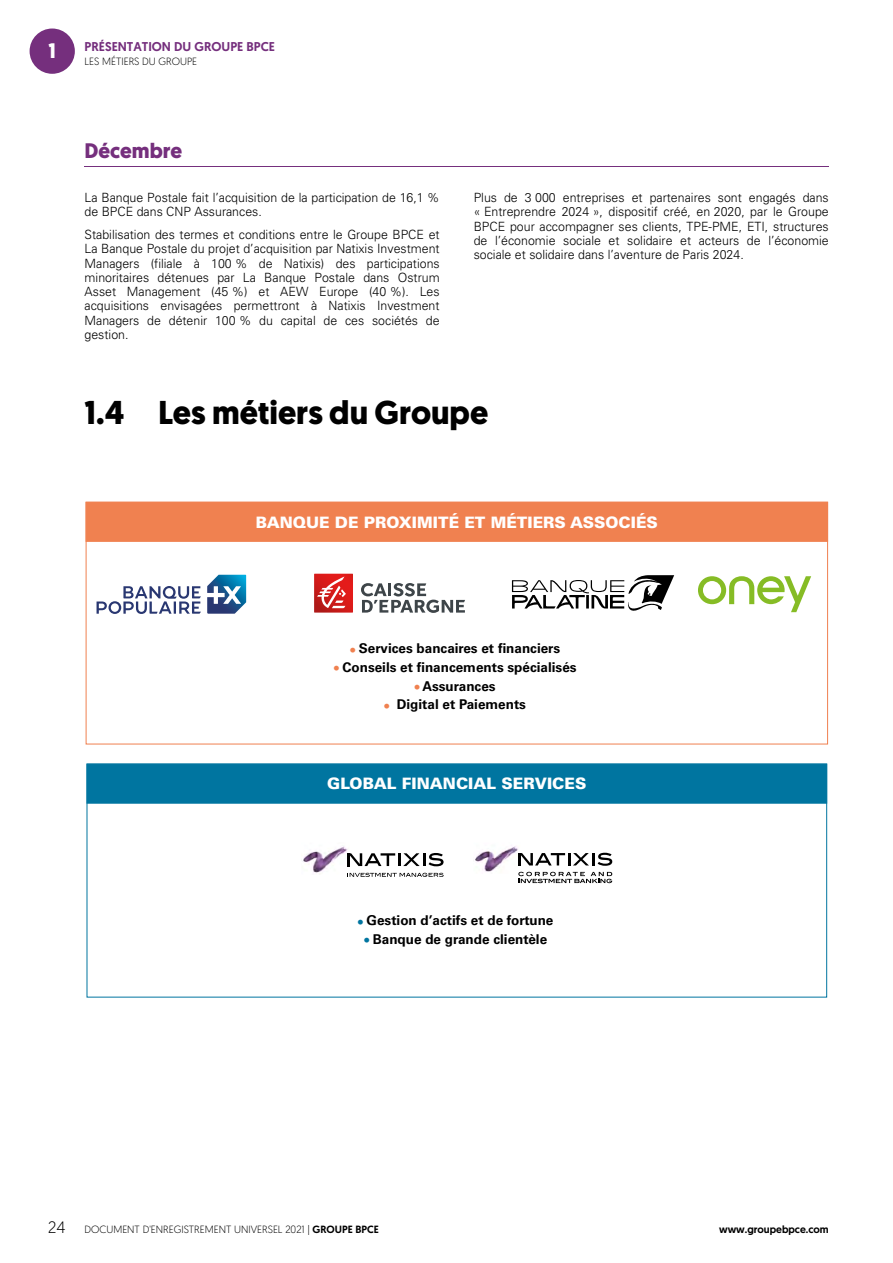
<style>
.page{position:relative;width:893px;height:1263px;background:#fff}
.page>*{position:absolute;margin:0;border:0;box-sizing:border-box;transform-origin:0 0}
.t1{font:700 33px "Geomanist";color:#000}
.t2{font:700 21px "Geomanist";color:#752f7d}
.t3{font:700 21px "Geomanist";color:#fff}
.t4{font:900 15.75px "Univers LT Std";color:#fff}
.t5{font:700 13.5px "Univers LT Std";color:#000}
.t6{font:300 12.75px/14.2px "Univers LT Std";color:#000;text-align:justify}
.t7{font:500 12.75px "Geomanist";color:#752f7d}
.t8{font:300 10.5px "Geomanist";color:#000}
.t9{font:500 10.5px "Geomanist";color:#000}
.s1{color:#f08150}
.s2{color:#0075a0}
.s3{font-size:16.5px}
.s4{font-weight:500}
</style>
<div class="page">
<div style="left:30px;top:29px;width:45px;height:45px;background:#752f7d;border-radius:50%"></div>
<hr style="left:85px;top:167px;width:744px;height:1px;background:#752f7d">
<div style="left:85px;top:501px;width:743px;height:41px;background:#f08150"></div>
<div style="left:86px;top:763px;width:742px;height:41px;background:#0075a0"></div>
<svg style="left:512px;top:575px;width:162px;height:36px"></svg>
<img style="left:302px;top:846px;width:47px;height:28px">
<svg style="left:347px;top:853px;width:97px;height:13px"></svg>
<svg style="left:347px;top:873px;width:97px;height:4px"></svg>
<img style="left:475px;top:846px;width:43px;height:26px">
<svg style="left:518px;top:853px;width:94px;height:13px"></svg>
<svg style="left:518px;top:872px;width:94px;height:11px"></svg>
<svg style="left:207px;top:575px;width:39px;height:39px"></svg>
<svg style="left:97px;top:586px;width:104px;height:28px"></svg>
<svg style="left:361px;top:583px;width:104px;height:30px"></svg>
<svg style="left:314px;top:574px;width:39px;height:39px;background:#da4342"></svg>
<svg style="left:698px;top:576px;width:113px;height:36px"></svg>
<p class="t3" style="left:48px;top:36px;width:9px">1</p>
<p class="t7" style="left:85px;top:38px;width:192px">PRÉSENTATION DU GROUPE BPCE</p>
<p class="t8" style="left:85px;top:54px;width:114px">LES MÉTIERS DU GROUPE</p>
<p class="t2" style="left:85px;top:137px;width:99px">Décembre</p>
<p class="t6" style="left:85px;top:191px;width:357px">La Banque Postale fait l’acquisition de la participation de 16,1 % de BPCE dans CNP Assurances.</p>
<p class="t6" style="left:85px;top:228px;width:357px">Stabilisation des termes et conditions entre le Groupe BPCE et La Banque Postale du projet d’acquisition par Natixis Investment Managers (filiale à 100 % de Natixis) des participations minoritaires détenues par La Banque Postale dans Ostrum Asset Management (45 %) et AEW Europe (40 %). Les acquisitions envisagées permettront à Natixis Investment Managers de détenir 100 % du capital de ces sociétés de gestion.</p>
<p class="t6" style="left:474px;top:191px;width:357px">Plus de 3 000 entreprises et partenaires sont engagés dans « Entreprendre 2024 », dispositif créé, en 2020, par le Groupe BPCE pour accompagner ses clients, TPE-PME, ETI, structures de l’économie sociale et solidaire et acteurs de l’économie sociale et solidaire dans l’aventure de Paris 2024.</p>
<p class="t1" style="left:85px;top:390px;width:405px">1.4 Les métiers du Groupe</p>
<p class="t4" style="left:256px;top:512px;width:404px">BANQUE DE PROXIMITÉ ET MÉTIERS ASSOCIÉS</p>
<p class="t5" style="left:350px;top:641px;width:211px"><span class="s1">•</span> Services bancaires et financiers</p>
<p class="t5" style="left:334px;top:659px;width:244px"><span class="s1">•</span> Conseils et financements spécialisés</p>
<p class="t5" style="left:415px;top:678px;width:82px"><span class="s1">•</span> Assurances</p>
<p class="t5" style="left:385px;top:696px;width:143px"><span class="s1">•</span> Digital et Paiements</p>
<p class="t4" style="left:327px;top:774px;width:261px">GLOBAL FINANCIAL SERVICES</p>
<p class="t5" style="left:358px;top:912px;width:197px"><span class="s2">•</span> Gestion d’actifs et de fortune</p>
<p class="t5" style="left:364px;top:931px;width:184px"><span class="s2">•</span> Banque de grande clientèle</p>
<p class="t8" style="left:48px;top:1222px;width:332px"><span class="s3">24</span> DOCUMENT D'ENREGISTREMENT UNIVERSEL 2021 | <span class="s4">GROUPE BPCE</span></p>
<p class="t9" style="left:719px;top:1222px;width:111px">www.groupebpce.com</p>
</div>
